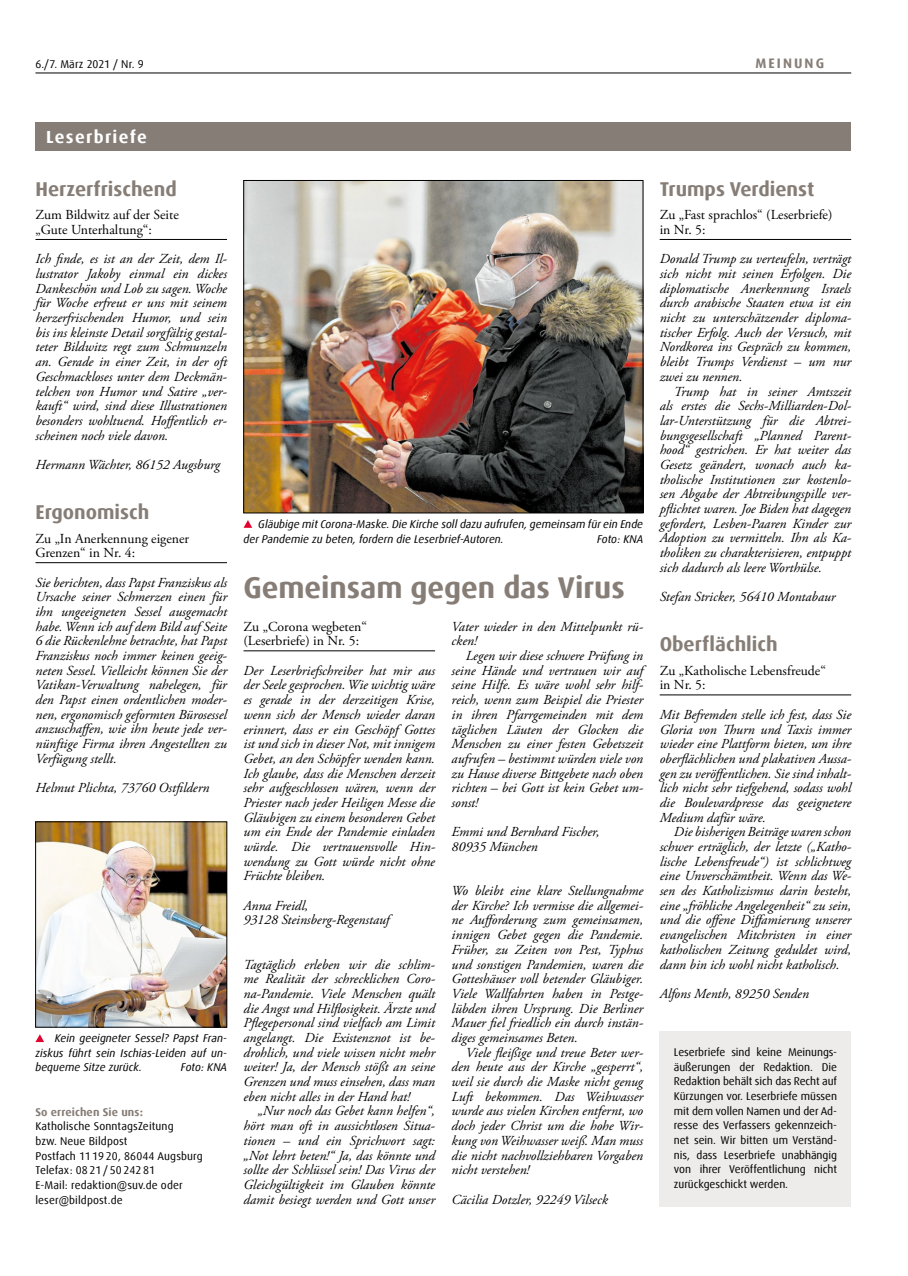
<style>
.page{position:relative;width:908px;height:1276px;background:#fff}
.page>*{position:absolute;margin:0;border:0;box-sizing:border-box;transform-origin:0 0}
.t1{font:700 30px "Dax Offc Pro";letter-spacing:-.005em;color:#867d76}
.t2{font:700 20px "Dax Offc Pro";color:#867d76}
.t3{font:700 17.5px "Dax Offc Pro";letter-spacing:.075em;color:#fff}
.t4{font:italic 13.75px/14.6px "Adobe Garamond Pro";color:#000;text-align:justify}
.t5{font:13.75px/14.6px "Adobe Garamond Pro";color:#000}
.t6{font:700 13.75px "Dax Offc Pro";letter-spacing:.15em;color:#867d76}
.t7{font:11.25px/14.8px "Dax Offc Pro";letter-spacing:.01em;color:#000}
.t8{font:italic 11.25px/14.8px "Dax Offc Pro";color:#000;text-align:justify}
.t9{font:700 11.25px "Dax Offc Pro";letter-spacing:.01em;color:#867d76}
</style>
<div class="page">
<hr style="left:35px;top:73px;width:815px;height:1px;background:#000">
<div style="left:659px;top:1030px;width:191px;height:176px;background:#eeecea"></div>
<hr style="left:243px;top:650px;width:192px;height:1px;background:#000">
<hr style="left:659px;top:694px;width:191px;height:1px;background:#000">
<hr style="left:35px;top:562px;width:192px;height:1px;background:#000">
<hr style="left:35px;top:239px;width:192px;height:1px;background:#000">
<hr style="left:659px;top:239px;width:191px;height:1px;background:#000">
<div style="left:35px;top:122px;width:815px;height:29px;background:#867d76"></div>
<img style="left:37px;top:823px;width:188px;height:202px">
<div style="left:35px;top:821px;width:192px;height:206px;border:1px solid #000"></div>
<img style="left:245px;top:182px;width:396px;height:329px">
<div style="left:243px;top:180px;width:400px;height:333px;border:1px solid #000"></div>
<svg style="left:35px;top:1034px;width:9px;height:8px"></svg>
<svg style="left:243px;top:520px;width:9px;height:8px"></svg>
<p class="t7" style="left:35px;top:56px;width:110px">6./7. März 2021 / Nr. 9</p>
<p class="t6" style="left:755px;top:54px;width:70px">MEINUNG</p>
<p class="t3" style="left:46px;top:125px;width:102px">Leserbriefe</p>
<h2 class="t2" style="left:35px;top:176px;width:143px">Herzerfrischend</h2>
<p class="t5" style="left:35px;top:208px;width:145px">Zum Bildwitz auf der Seite „Gute Unterhaltung“:</p>
<p class="t4" style="left:35px;top:252px;width:193px">Ich finde, es ist an der Zeit, dem Il&shy;lustrator Jakoby einmal ein dickes Dankeschön und Lob zu sagen. Woche für Woche erfreut er uns mit seinem herzerfrischenden Humor, und sein bis ins kleinste Detail sorgfältig gestal&shy;teter Bildwitz regt zum Schmunzeln an. Gerade in einer Zeit, in der oft Geschmackloses unter dem Deckmän&shy;telchen von Humor und Satire „ver&shy;kauft“ wird, sind diese Illustrationen besonders wohltuend. Hoffentlich er&shy;scheinen noch viele davon.</p>
<p class="t4" style="left:35px;top:458px;width:186px">Hermann Wächter, 86152 Augsburg</p>
<h2 class="t2" style="left:35px;top:499px;width:115px">Ergonomisch</h2>
<p class="t5" style="left:35px;top:531px;width:155px">Zu „In Anerkennung eigener<br>Grenzen“ in Nr. 4:</p>
<p class="t4" style="left:35px;top:575px;width:193px">Sie berichten, dass Papst Franziskus als Ursache seiner Schmerzen einen für ihn ungeeigneten Sessel ausgemacht habe. Wenn ich auf dem Bild auf Seite 6 die Rückenlehne betrachte, hat Papst Franziskus noch immer keinen geeig&shy;neten Sessel. Vielleicht können Sie der Vatikan-Verwaltung nahelegen, für den Papst einen ordentlichen moder&shy;nen, ergonomisch geformten Bürosessel anzuschaffen, wie ihn heute jede ver&shy;nünftige Firma ihren Angestellten zu Verfügung stellt.</p>
<p class="t4" style="left:35px;top:781px;width:175px">Helmut Plichta, 73760 Ostfildern</p>
<p class="t8" style="left:35px;top:1031px;width:193px;text-indent:19px">Kein geeigneter Sessel? Papst Fran&shy;ziskus führt sein Ischias-Leiden auf un&shy;bequeme Sitze zurück.</p>
<p class="t8" style="left:181px;top:1060px;width:48px">Foto: KNA</p>
<p class="t9" style="left:35px;top:1104px;width:109px">So erreichen Sie uns:</p>
<p class="t7" style="left:35px;top:1119px;width:169px">Katholische SonntagsZeitung<br>bzw. Neue Bildpost<br>Postfach 11 19 20, 86044 Augsburg<br>Telefax: 08 21 / 50 242 81<br>E-Mail: redaktion@suv.de oder leser@bildpost.de</p>
<p class="t8" style="left:243px;top:516px;width:401px;text-indent:15px">Gläubige mit Corona-Maske. Die Kirche soll dazu aufrufen, gemeinsam für ein Ende der Pandemie zu beten, fordern die Leserbrief-Autoren.</p>
<p class="t8" style="left:597px;top:531px;width:48px">Foto: KNA</p>
<h1 class="t1" style="left:243px;top:568px;width:382px">Gemeinsam gegen das Virus</h1>
<p class="t5" style="left:243px;top:619px;width:125px">Zu „Corona wegbeten“ (Leserbriefe) in Nr. 5:</p>
<p class="t4" style="left:243px;top:663px;width:193px">Der Leserbriefschreiber hat mir aus der Seele gesprochen. Wie wichtig wäre es gerade in der derzeitigen Krise, wenn sich der Mensch wieder daran erinnert, dass er ein Geschöpf Gottes ist und sich in dieser Not, mit innigem Gebet, an den Schöpfer wenden kann.<br>Ich glaube, dass die Menschen derzeit sehr aufgeschlossen wären, wenn der Priester nach jeder Heiligen Messe die Gläubigen zu einem besonderen Gebet um ein Ende der Pandemie einladen würde. Die vertrauensvolle Hin&shy;wendung zu Gott würde nicht ohne Früchte bleiben.</p>
<p class="t4" style="left:243px;top:898px;width:147px">Anna Freidl,<br>93128 Steinsberg-Regenstauf</p>
<p class="t4" style="left:243px;top:957px;width:193px">Tagtäglich erleben wir die schlim&shy;me Realität der schrecklichen Coro&shy;na-Pandemie. Viele Menschen quält die Angst und Hilflosigkeit. Ärzte und Pflegepersonal sind vielfach am Limit angelangt. Die Existenznot ist be&shy;drohlich, und viele wissen nicht mehr weiter! Ja, der Mensch stößt an seine Grenzen und muss einsehen, dass man eben nicht alles in der Hand hat!</p>
<p class="t4" style="left:243px;top:1104px;width:193px;text-indent:14px">„Nur noch das Gebet kann helfen“, hört man oft in aussichtlosen Situa&shy;tionen – und ein Sprichwort sagt: „Not lehrt beten!“ Ja, das könnte und sollte der Schlüssel sein! Das Virus der Gleichgültigkeit im Glauben könnte damit besiegt werden und Gott unser</p>
<p class="t4" style="left:451px;top:619px;width:193px">Vater wieder in den Mittelpunkt rü&shy;cken!</p>
<p class="t4" style="left:451px;top:649px;width:193px;text-indent:14px">Legen wir diese schwere Prüfung in seine Hände und vertrauen wir auf seine Hilfe. Es wäre wohl sehr hilf&shy;reich, wenn zum Beispiel die Priester in ihren Pfarrgemeinden mit dem täglichen Läuten der Glocken die Menschen zu einer festen Gebetszeit aufrufen – bestimmt würden viele von zu Hause diverse Bittgebete nach oben richten – bei Gott ist kein Gebet um&shy;sonst!</p>
<p class="t4" style="left:451px;top:825px;width:149px">Emmi und Bernhard Fischer,<br>80935 München</p>
<p class="t4" style="left:451px;top:884px;width:193px">Wo bleibt eine klare Stellungnahme der Kirche? Ich vermisse die allgemei&shy;ne Aufforderung zum gemeinsamen, innigen Gebet gegen die Pandemie.<br>Früher, zu Zeiten von Pest, Typhus und sonstigen Pandemien, waren die Gotteshäuser voll betender Gläubiger.<br>Viele Wallfahrten haben in Pestge&shy;lübden ihren Ursprung. Die Berliner Mauer fiel friedlich ein durch instän&shy;diges gemeinsames Beten.</p>
<p class="t4" style="left:451px;top:1045px;width:193px;text-indent:14px">Viele fleißige und treue Beter wer&shy;den heute aus der Kirche „gesperrt“, weil sie durch die Maske nicht genug Luft bekommen. Das Weihwasser wurde aus vielen Kirchen entfernt, wo doch jeder Christ um die hohe Wir&shy;kung von Weihwasser weiß. Man muss die nicht nachvollziehbaren Vorgaben nicht verstehen!</p>
<p class="t4" style="left:451px;top:1192px;width:158px">Cäcilia Dotzler, 92249 Vilseck</p>
<h2 class="t2" style="left:659px;top:176px;width:156px">Trumps Verdienst</h2>
<p class="t5" style="left:659px;top:208px;width:174px">Zu „Fast sprachlos“ (Leserbriefe) in Nr. 5:</p>
<p class="t4" style="left:659px;top:252px;width:193px">Donald Trump zu verteufeln, verträgt sich nicht mit seinen Erfolgen. Die diplomatische Anerkennung Israels durch arabische Staaten etwa ist ein nicht zu unterschätzender diploma&shy;tischer Erfolg. Auch der Versuch, mit Nordkorea ins Gespräch zu kommen, bleibt Trumps Verdienst – um nur zwei zu nennen.</p>
<p class="t4" style="left:659px;top:384px;width:193px;text-indent:14px">Trump hat in seiner Amtszeit als erstes die Sechs-Milliarden-Dol&shy;lar-Unterstützung für die Abtrei&shy;bungsgesellschaft „Planned Parent&shy;hood“ gestrichen. Er hat weiter das Gesetz geändert, wonach auch ka&shy;tholische Institutionen zur kostenlo&shy;sen Abgabe der Abtreibungspille ver&shy;pflichtet waren. Joe Biden hat dagegen gefordert, Lesben-Paaren Kinder zur Adoption zu vermitteln. Ihn als Ka&shy;tholiken zu charakterisieren, entpuppt sich dadurch als leere Worthülse.</p>
<p class="t4" style="left:659px;top:590px;width:177px">Stefan Stricker, 56410 Montabaur</p>
<h2 class="t2" style="left:659px;top:631px;width:119px">Oberflächlich</h2>
<p class="t5" style="left:659px;top:663px;width:168px">Zu „Katholische Lebensfreude“ in Nr. 5:</p>
<p class="t4" style="left:659px;top:707px;width:193px">Mit Befremden stelle ich fest, dass Sie Gloria von Thurn und Taxis immer wieder eine Plattform bieten, um ihre oberflächlichen und plakativen Aussa&shy;gen zu veröffentlichen. Sie sind inhalt&shy;lich nicht sehr tiefgehend, sodass wohl die Boulevardpresse das geeignetere Medium dafür wäre.</p>
<p class="t4" style="left:659px;top:825px;width:193px;text-indent:14px">Die bisherigen Beiträge waren schon schwer erträglich, der letzte („Katho&shy;lische Lebensfreude“) ist schlichtweg eine Unverschämtheit. Wenn das We&shy;sen des Katholizismus darin besteht, eine „fröhliche Angelegenheit“ zu sein, und die offene Diffamierung unserer evangelischen Mitchristen in einer katholischen Zeitung geduldet wird, dann bin ich wohl nicht katholisch.</p>
<p class="t4" style="left:659px;top:986px;width:151px">Alfons Menth, 89250 Senden</p>
<p class="t7" style="left:673px;top:1044px;width:165px;text-align:justify">Leserbriefe sind keine Meinungs&shy;äußerungen der Redaktion. Die Redaktion behält sich das Recht auf Kürzungen vor. Leserbriefe müssen mit dem vollen Namen und der Ad&shy;resse des Verfassers gekennzeich&shy;net sein. Wir bitten um Verständ&shy;nis, dass Leserbriefe unabhängig von ihrer Veröffentlichung nicht zurückgeschickt werden.</p>
</div>
